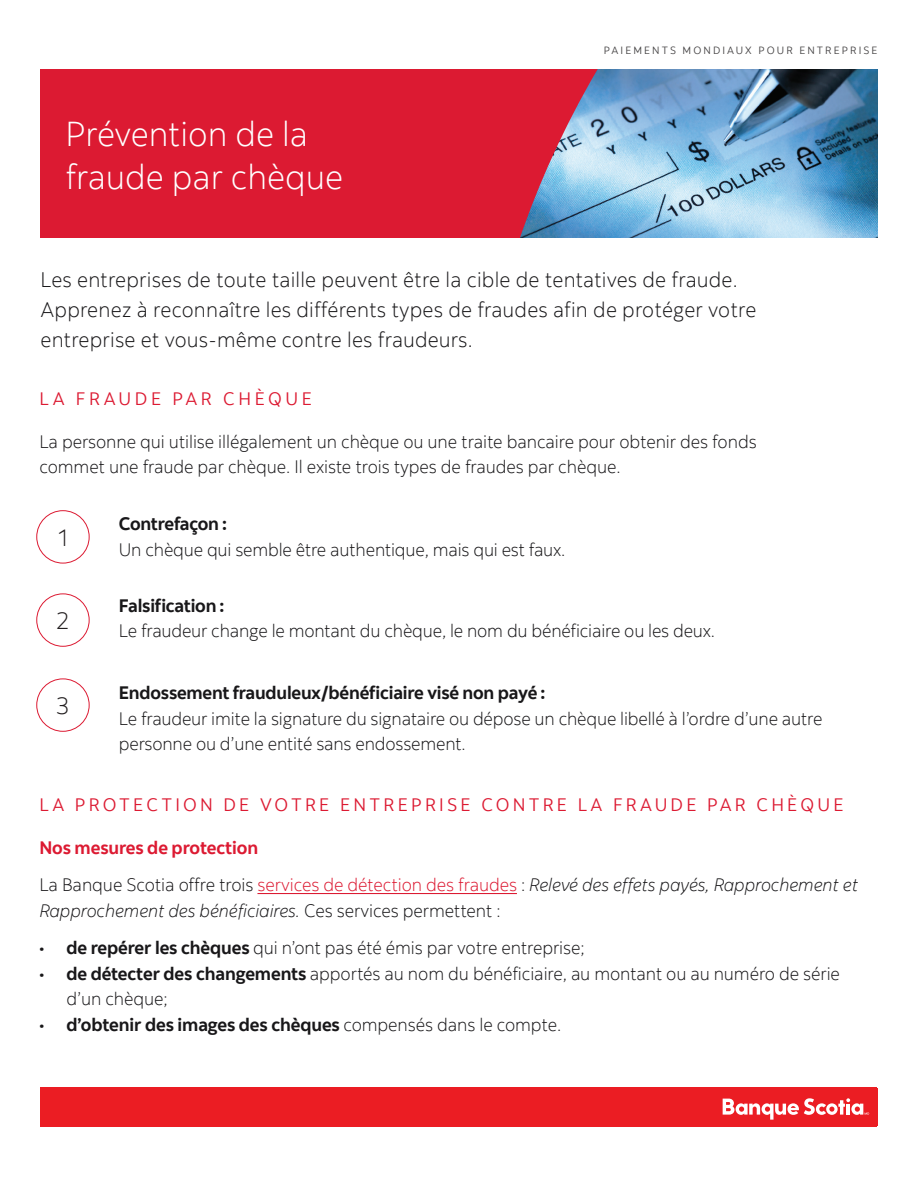
<style>
.page{position:relative;width:918px;height:1188px;background:#fff}
.page>*{position:absolute;margin:0;border:0;box-sizing:border-box;transform-origin:0 0}
.t1{font:300 34.5px/43.5px "Scotia";color:#fff}
.t2{font:300 24px "Scotia";color:#231f20}
.t3{font:300 21px/30px "Scotia";letter-spacing:.01em;color:#181719}
.t4{font:300 18px/25.5px "Scotia";letter-spacing:-.01em;color:#181719}
.t5{font:italic 300 18px/37.5px "Scotia";letter-spacing:-.005em;color:#181719}
.t6{font:700 18px "Scotia";letter-spacing:-.01em;color:#181719}
.t7{font:18px "Scotia";letter-spacing:.18em;color:#dc1a32}
.t8{font:18px "Scotia";letter-spacing:.2em;color:#dc1a32}
.t9{font:10.5px "Scotia";letter-spacing:.2em;color:#464445}
.s1{font-weight:700;font-style:normal;color:#dc1a32}
.s2{font-style:normal}
.s3{font-style:normal;color:#dc1a32}
.s4{font-weight:700;font-size:14.25px}
.s5{font-weight:700}
.s6{font-size:14.25px}
.s7{font-weight:300}
</style>
<div class="page">
<img style="left:598px;top:69px;width:280px;height:168px">
<svg style="left:40px;top:69px;width:558px;height:168px;background:#d4253e"></svg>
<div style="left:40px;top:1088px;width:838px;height:39px;background:#eb1d23"></div>
<svg style="left:723px;top:1098px;width:146px;height:22px"></svg>
<div style="left:36px;top:593px;width:54px;height:54px;border:1px solid #dc1a32;border-radius:50%"></div>
<div style="left:36px;top:678px;width:54px;height:54px;border:1px solid #dc1a32;border-radius:50%"></div>
<div style="left:36px;top:510px;width:54px;height:54px;border:1px solid #dc1a32;border-radius:50%"></div>
<hr style="left:257px;top:893px;width:260px;height:1px;background:#dc1a32">
<h1 class="t1" style="left:65px;top:111px;width:279px">Prévention de la fraude par chèque</h1>
<p class="t9" style="left:604px;top:44px;width:275px">PAIEMENTS MONDIAUX POUR ENTREPRISE</p>
<p class="t3" style="left:40px;top:264px;width:717px">Les entreprises de toute taille peuvent être la cible de tentatives de fraude.<br>Apprenez à reconnaître les différents types de fraudes afin de protéger votre entreprise et vous-même contre les fraudeurs.</p>
<p class="t8" style="left:39px;top:387px;width:274px">LA FRAUDE PAR CHÈQUE</p>
<p class="t4" style="left:39px;top:428px;width:719px">La personne qui utilise illégalement un chèque ou une traite bancaire pour obtenir des fonds commet une fraude par chèque. Il existe trois types de fraudes par chèque.</p>
<h2 class="t2" style="left:58px;top:522px;width:11px">1</h2>
<h2 class="t2" style="left:56px;top:606px;width:14px">2</h2>
<h2 class="t2" style="left:56px;top:691px;width:14px">3</h2>
<p class="t6" style="left:119px;top:512px;width:109px">Contrefaçon :</p>
<p class="t4" style="left:119px;top:536px;width:448px">Un chèque qui semble être authentique, mais qui est faux.</p>
<p class="t6" style="left:119px;top:594px;width:107px">Falsification :</p>
<p class="t4" style="left:119px;top:618px;width:598px">Le fraudeur change le montant du chèque, le nom du bénéficiaire ou les deux.</p>
<p class="t6" style="left:119px;top:682px;width:428px">Endossement frauduleux/bénéficiaire visé non payé :</p>
<p class="t4" style="left:119px;top:706px;width:705px">Le fraudeur imite la signature du signataire ou dépose un chèque libellé à l’ordre d’une autre personne ou d’une entité sans endossement.</p>
<p class="t7" style="left:39px;top:794px;width:806px">LA PROTECTION DE VOTRE ENTREPRISE CONTRE LA FRAUDE PAR CHÈQUE</p>
<p class="t5" style="left:39px;top:828px;width:820px"><span class="s1">Nos mesures de protection<br></span><span class="s2">La Banque Scotia offre trois</span> <span class="s3">services de détection des fraudes</span> <span class="s2">:</span> Relevé des effets payés, Rapprochement et</p>
<p class="t5" style="left:39px;top:891px;width:463px">Rapprochement des bénéficiaires. <span class="s2">Ces services permettent :</span></p>
<p class="t4" style="left:39px;top:935px;width:547px"><span class="s4">•</span> <span class="s5">de repérer les chèques</span> qui n’ont pas été émis par votre entreprise;</p>
<p class="t4" style="left:66px;top:960px;width:775px;text-indent:-27px"><span class="s4">•</span> <span class="s5">de détecter des changements</span> apportés au nom du bénéficiaire, au montant ou au numéro de série d’un chèque;</p>
<p class="t6" style="left:39px;top:1013px;width:523px"><span class="s6">•</span> d’obtenir des images des chèques <span class="s7">compensés dans le compte.</span></p>
</div>
